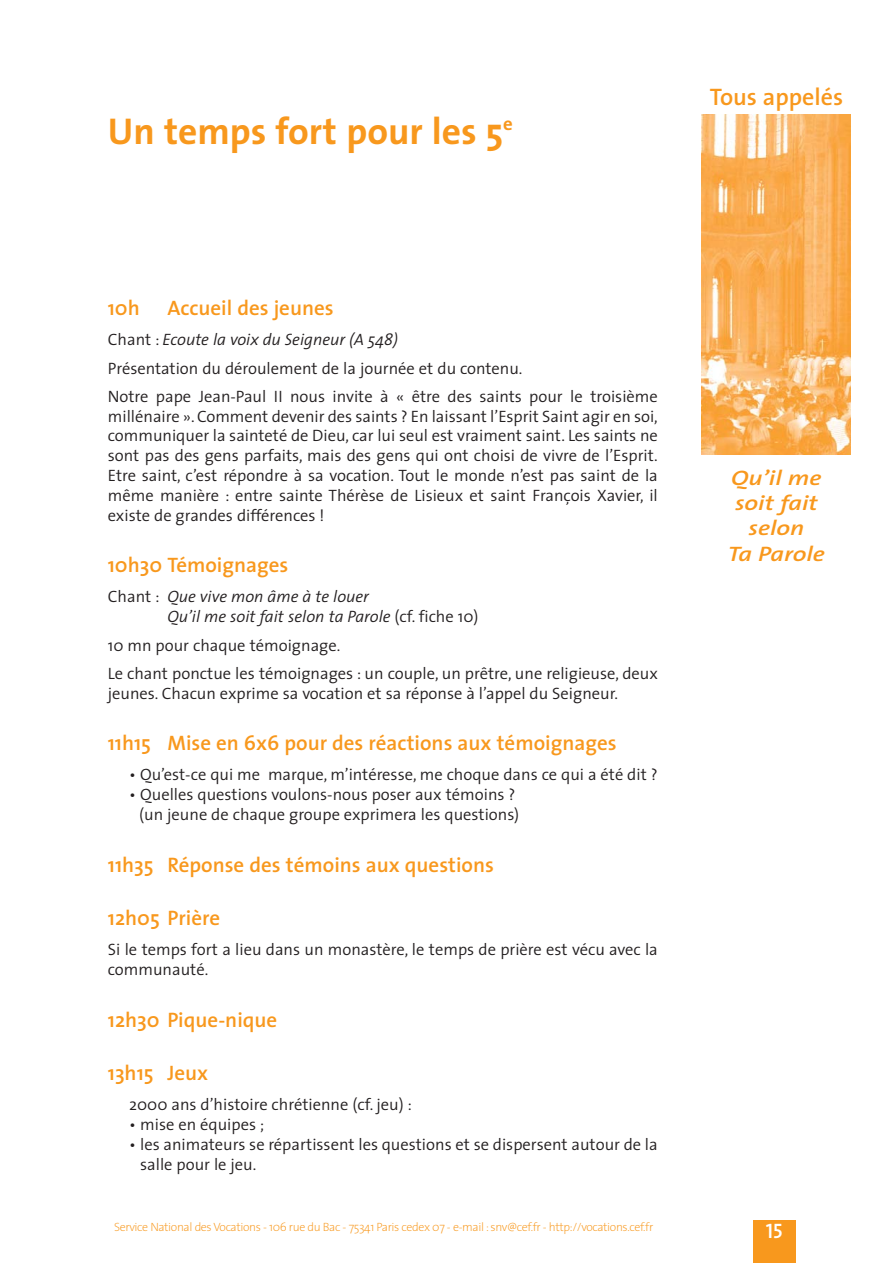
<style>
.page{position:relative;width:893px;height:1263px;background:#fff}
.page>*{position:absolute;margin:0;border:0;box-sizing:border-box;transform-origin:0 0}
.t1{font:700 37.5px "The Sans";color:#f8981d}
.t2{font:600 24px "The Sans";color:#f8981d}
.t3{font:600 21px "The Sans";color:#f8981d}
.t4{font:italic 600 21px/25.2px "The Sans";color:#f8981d;text-align:center;scale:1.2 1}
.t5{font:21px "The Sans Semi Bold Caps";color:#fff}
.t6{font:300 16.5px/19.8px "The Sans";color:#231f20}
.t7{font:italic 300 16.5px/19.8px "The Sans";color:#231f20}
.t8{font:200 12px "The Sans";letter-spacing:-.03em;color:#f8981d}
.s1{font-style:italic}
.s2{font-style:normal}
</style>
<div class="page">
<img style="left:702px;top:115px;width:148px;height:340px">
<div style="left:753px;top:1220px;width:42px;height:43px;background:#f8981d"></div>
<h1 class="t1" style="left:108px;top:118px;width:406px">Un temps fort pour les 5<sup>e</sup></h1>
<h2 class="t2" style="left:709px;top:87px;width:135px">Tous appelés</h2>
<p class="t3" style="left:108px;top:300px;width:33px">10h</p>
<p class="t3" style="left:167px;top:300px;width:168px">Accueil des jeunes</p>
<p class="t6" style="left:108px;top:327px;width:551px;line-height:28.3px">Chant : <span class="s1">Ecoute la voix du Seigneur (A 548)<br></span>Présentation du déroulement de la journée et du contenu.<br>Notre pape Jean-Paul II nous invite à « être des saints pour le troisième</p>
<p class="t6" style="left:108px;top:408px;width:551px;text-align:justify">millénaire ». Comment devenir des saints ? En laissant l’Esprit Saint agir en soi, communiquer la sainteté de Dieu, car lui seul est vraiment saint. Les saints ne sont pas des gens parfaits, mais des gens qui ont choisi de vivre de l’Esprit.<br>Etre saint, c’est répondre à sa vocation. Tout le monde n’est pas saint de la même manière : entre sainte Thérèse de Lisieux et saint François Xavier, il existe de grandes différences !</p>
<p class="t3" style="left:108px;top:557px;width:182px">10h30 Témoignages</p>
<p class="t7" style="left:167px;top:589px;width:312px;text-indent:-60px"><span class="s2">Chant :</span> Que vive mon âme à te louer<br>Qu’il me soit fait selon ta Parole <span class="s2">(cf. fiche 10)</span></p>
<p class="t6" style="left:108px;top:633px;width:551px;line-height:28.3px">10 mn pour chaque témoignage.<br>Le chant ponctue les témoignages : un couple, un prêtre, une religieuse, deux</p>
<p class="t6" style="left:108px;top:685px;width:511px">jeunes. Chacun exprime sa vocation et sa réponse à l’appel du Seigneur.</p>
<p class="t3" style="left:108px;top:735px;width:510px">11h15 Mise en 6x6 pour des réactions aux témoignages</p>
<p class="t6" style="left:129px;top:767px;width:530px">• Qu’est-ce qui me marque, m’intéresse, me choque dans ce qui a été dit ?</p>
<p class="t6" style="left:129px;top:786px;width:391px;text-align:right">• Quelles questions voulons-nous poser aux témoins ? (un jeune de chaque groupe exprimera les questions)</p>
<p class="t3" style="left:108px;top:856px;width:387px">11h35 Réponse des témoins aux questions</p>
<p class="t3" style="left:108px;top:910px;width:114px">12h05 Prière</p>
<p class="t6" style="left:108px;top:942px;width:551px">Si le temps fort a lieu dans un monastère, le temps de prière est vécu avec la communauté.</p>
<p class="t3" style="left:108px;top:1012px;width:171px">12h30 Pique-nique</p>
<p class="t3" style="left:108px;top:1065px;width:102px">13h15 Jeux</p>
<p class="t6" style="left:129px;top:1097px;width:284px">2000 ans d’histoire chrétienne (cf. jeu) :</p>
<p class="t6" style="left:129px;top:1117px;width:137px">• mise en équipes ;</p>
<p class="t6" style="left:140px;top:1136px;width:519px;text-indent:-11px">• les animateurs se répartissent les questions et se dispersent autour de la salle pour le jeu.</p>
<p class="t8" style="left:114px;top:1222px;width:540px">Service National des Vocations - 106 rue du Bac - 75341 Paris cedex 07 - e-mail : snv@cef.fr - http://vocations.cef.fr</p>
<p class="t4" style="left:727px;top:467px;width:82px">Qu’il me soit fait selon<br>Ta Parole</p>
<p class="t5" style="left:765px;top:1218px;width:19px">15</p>
</div>
